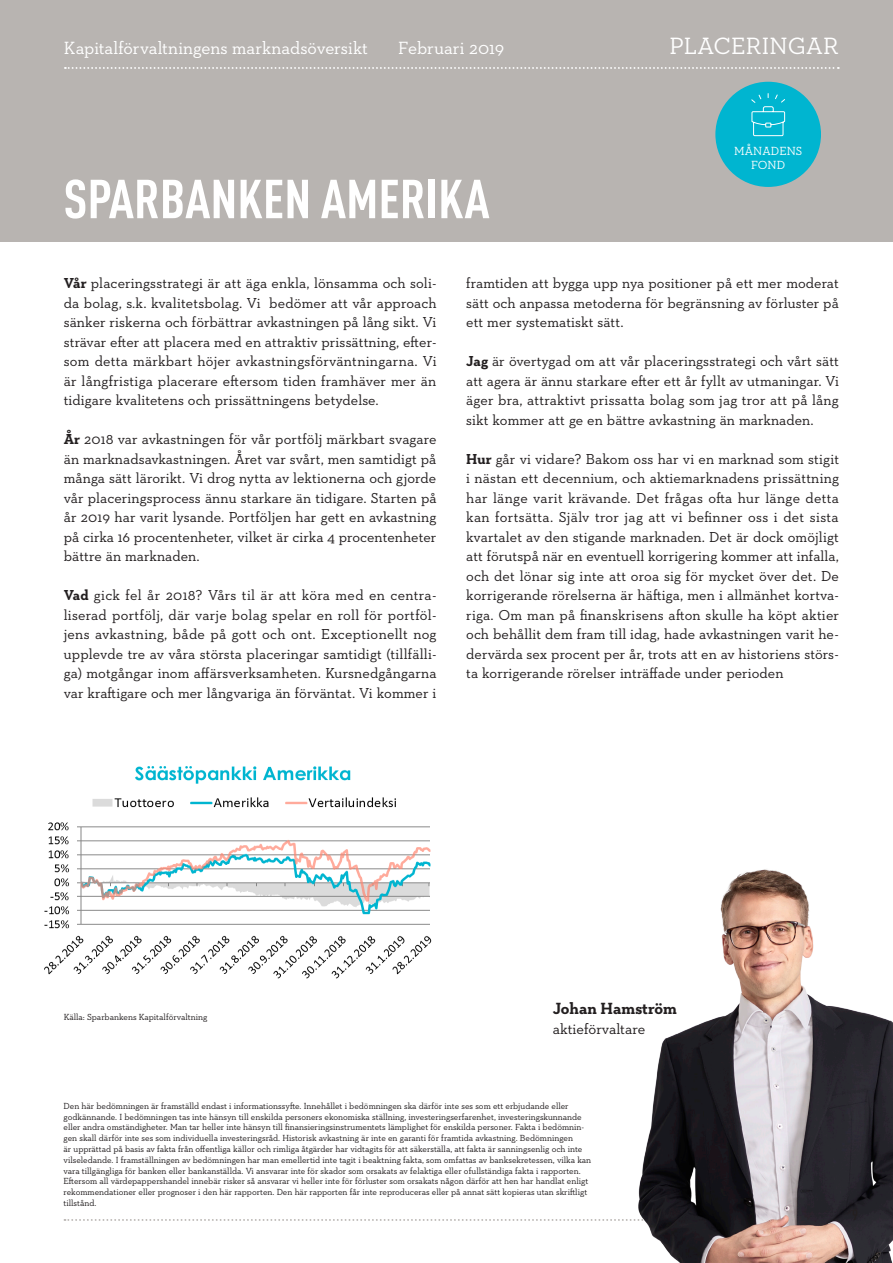
<style>
.page{position:relative;width:893px;height:1263px;background:#fff}
.page>*{position:absolute;margin:0;border:0;box-sizing:border-box;transform-origin:0 0}
.OTSIKKO{font:700 condensed 54px "DIN Offc Pro";color:#fff}
.headerin_yläteksti_o{font:24px "Neutraface Slab Text";letter-spacing:.01em;color:#fff}
.t1{font:18px "Neutraface Slab Text";color:#fff}
.allekirjoitus{font:700 16.5px "Neutraface Slab Text";color:#231f20}
.allekirjoitus-2{font:15px "Neutraface Slab Text";color:#231f20}
.LEIPIS{font:14.7px/19.5px "Neutraface Slab Text";color:#231f20;text-align:justify}
.t2{font:12px/13.5px "Neutraface Slab Text";letter-spacing:.005em;color:#fff;text-align:center}
.t3{font:9px/10.8px "Neutraface Slab Text";color:#231f20}
.s1{font-weight:700}
</style>
<div class="page">
<svg style="left:64px;top:1219px;width:513px;height:2px"></svg>
<img style="left:579px;top:869px;width:314px;height:394px">
<div style="left:0;top:0;width:893px;height:242px;background:#b8b4b1"></div>
<div style="left:715px;top:82px;width:106px;height:105px;background:#00b5d0;border-radius:50%"></div>
<svg style="left:751px;top:93px;width:35px;height:43px"></svg>
<img style="left:44px;top:766px;width:388px;height:213px">
<svg style="left:65px;top:67px;width:774px;height:2px"></svg>
<p class="t1" style="left:64px;top:37px;width:306px">Kapitalförvaltningens marknadsöversikt</p>
<p class="t1" style="left:398px;top:37px;width:108px">Februari 2019</p>
<p class="OTSIKKO" style="left:64px;top:159px;width:428px">SPARBANKEN AMERIKA</p>
<p class="headerin_yläteksti_o" style="left:669px;top:31px;width:171px">PLACERINGAR</p>
<p class="t2" style="left:734px;top:144px;width:70px">MÅNADENS<br>FOND</p>
<p class="LEIPIS" style="left:64px;top:273px;width:374px"><span class="s1">Vår</span> placeringsstrategi är att äga enkla, lönsamma och soli&shy;da bolag, s.k. kvalitetsbolag. Vi bedömer att vår approach sänker riskerna och förbättrar avkastningen på lång sikt. Vi strävar efter att placera med en attraktiv prissättning, efter&shy;som detta märkbart höjer avkastningsförväntningarna. Vi är långfristiga placerare eftersom tiden framhäver mer än tidigare kvalitetens och prissättningens betydelse.</p>
<p class="LEIPIS" style="left:64px;top:429px;width:374px"><span class="s1">År</span> 2018 var avkastningen för vår portfölj märkbart svagare än marknadsavkastningen. Året var svårt, men samtidigt på många sätt lärorikt. Vi drog nytta av lektionerna och gjorde vår placeringsprocess ännu starkare än tidigare. Starten på år 2019 har varit lysande. Portföljen har gett en avkastning på cirka 16 procentenheter, vilket är cirka 4 procentenheter bättre än marknaden.</p>
<p class="LEIPIS" style="left:64px;top:585px;width:374px"><span class="s1">Vad</span> gick fel år 2018? Vårs til är att köra med en centra&shy;liserad portfölj, där varje bolag spelar en roll för portföl&shy;jens avkastning, både på gott och ont. Exceptionellt nog upplevde tre av våra största placeringar samtidigt (tillfälli&shy;ga) motgångar inom affärsverksamheten. Kursnedgångarna var kraftigare och mer långvariga än förväntat. Vi kommer i</p>
<p class="LEIPIS" style="left:466px;top:273px;width:374px">framtiden att bygga upp nya positioner på ett mer moderat sätt och anpassa metoderna för begränsning av förluster på ett mer systematiskt sätt.</p>
<p class="LEIPIS" style="left:466px;top:351px;width:374px"><span class="s1">Jag</span> är övertygad om att vår placeringsstrategi och vårt sätt att agera är ännu starkare efter ett år fyllt av utmaningar. Vi äger bra, attraktivt prissatta bolag som jag tror att på lång sikt kommer att ge en bättre avkastning än marknaden.</p>
<p class="LEIPIS" style="left:466px;top:449px;width:374px"><span class="s1">Hur</span> går vi vidare? Bakom oss har vi en marknad som stigit i nästan ett decennium, och aktiemarknadens prissättning har länge varit krävande. Det frågas ofta hur länge detta kan fortsätta. Själv tror jag att vi befinner oss i det sista kvartalet av den stigande marknaden. Det är dock omöjligt att förutspå när en eventuell korrigering kommer att infalla, och det lönar sig inte att oroa sig för mycket över det. De korrigerande rörelserna är häftiga, men i allmänhet kortva&shy;riga. Om man på finanskrisens afton skulle ha köpt aktier och behållit dem fram till idag, hade avkastningen varit he&shy;dervärda sex procent per år, trots att en av historiens störs&shy;ta korrigerande rörelser inträffade under perioden</p>
<p class="t3" style="left:64px;top:1011px;width:145px">Källa: Sparbankens Kapitalförvaltning</p>
<p class="allekirjoitus" style="left:553px;top:998px;width:126px">Johan Hamström</p>
<p class="allekirjoitus-2" style="left:553px;top:1019px;width:94px">aktieförvaltare</p>
<p class="t3" style="left:64px;top:1100px;width:529px">Den här bedömningen är framställd endast i informationssyfte. Innehållet i bedömningen ska därför inte ses som ett erbjudande eller godkännande. I bedömningen tas inte hänsyn till enskilda personers ekonomiska ställning, investeringserfarenhet, investeringskunnande eller andra omständigheter. Man tar heller inte hänsyn till finansieringsinstrumentets lämplighet för enskilda personer. Fakta i bedömnin&shy;gen skall därför inte ses som individuella investeringsråd. Historisk avkastning är inte en garanti för framtida avkastning. Bedömningen<br>är upprättad på basis av fakta från offentliga källor och rimliga åtgärder har vidtagits för att säkerställa, att fakta är sanningsenlig och inte vilseledande. I framställningen av bedömningen har man emellertid inte tagit i beaktning fakta, som omfattas av banksekretessen, vilka kan vara tillgängliga för banken eller bankanställda. Vi ansvarar inte för skador som orsakats av felaktiga eller ofullständiga fakta i rapporten.<br>Eftersom all värdepappershandel innebär risker så ansvarar vi heller inte för förluster som orsakats någon därför att hen har handlat enligt rekommendationer eller prognoser i den här rapporten. Den här rapporten får inte reproduceras eller på annat sätt kopieras utan skriftligt tillstånd.</p>
</div>
